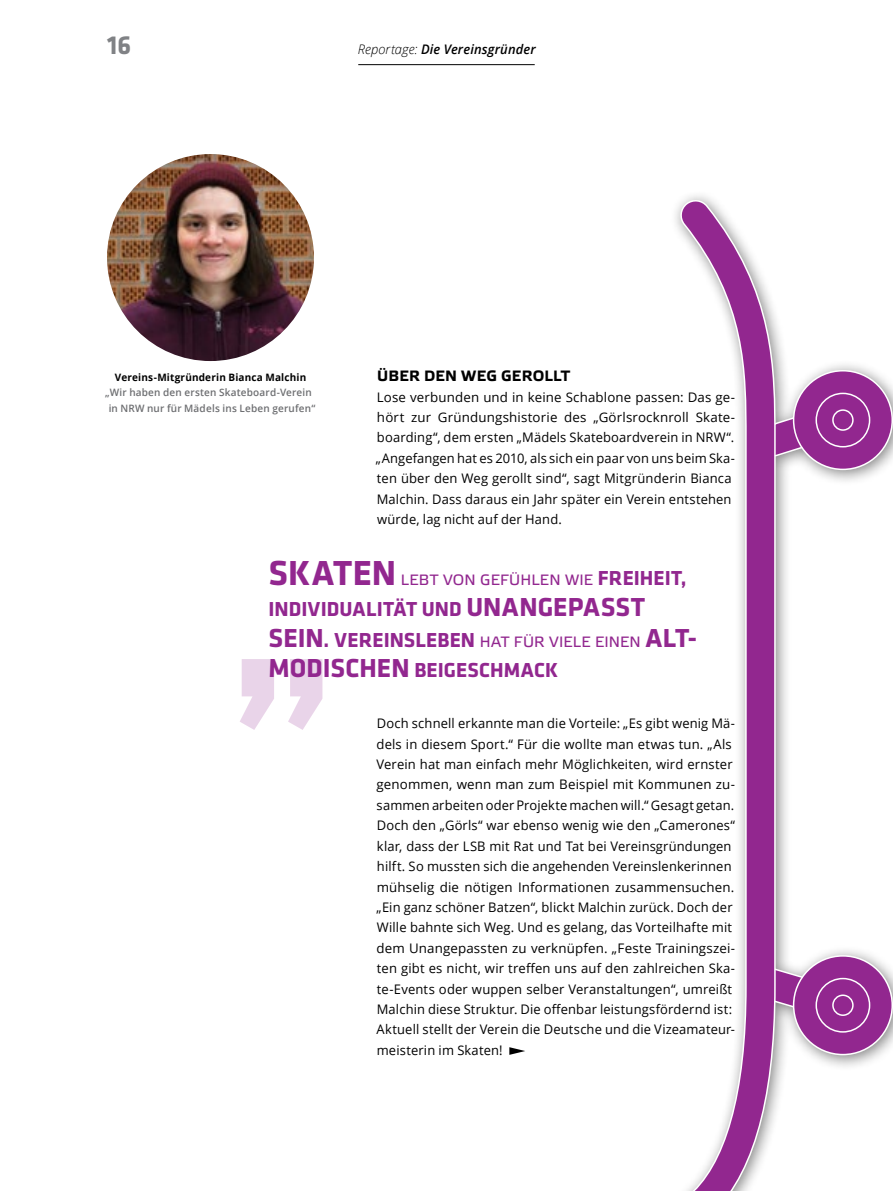
<style>
.page{position:relative;width:893px;height:1191px;background:#fff}
.page>*{position:absolute;margin:0;border:0;box-sizing:border-box;transform-origin:0 0}
.lead-etelka-12{font:700 36px "Klavika Basic";color:#92278f}
.t1{font:700 27px "Klavika Basic";color:#808285}
.lead-etelka-12-2{font:700 21px "Klavika Basic";letter-spacing:.005em;color:#92278f}
.lead-etelka-12-3{font:15px "Etelka Text";letter-spacing:.015em;color:#92278f}
.lead-etelka-12-4{font:700 15px "Etelka Text";letter-spacing:.01em;color:#000}
.fliesstext{font:13.2px/20.4px "Open Sans";letter-spacing:.01em;color:#000}
.rubrik-opensans-ligh{font:italic 600 13.2px "Open Sans";letter-spacing:.01em;color:#000}
.BU{font:600 10.2px/15.3px "Open Sans";letter-spacing:.02em;color:#6d6e71;text-align:center}
.s1{font-weight:300}
.s2{font-weight:700;color:#000}
.s3{font-family:"Klavika Basic";font-weight:700;font-size:21px}
.s4{font-size:27px}
.s5{font-family:"Klavika Basic";font-weight:700;font-size:27px}
</style>
<div class="page">
<div style="left:670px;top:190px;width:223px;height:1001px;background:#000;opacity:.5"></div>
<svg style="left:777px;top:966px;width:36px;height:53px"></svg>
<svg style="left:777px;top:403px;width:37px;height:57px"></svg>
<svg style="left:677px;top:197px;width:100px;height:994px"></svg>
<div style="left:794px;top:371px;width:98px;height:98px;background:#92278f;border-radius:50%"></div>
<div style="left:793px;top:370px;width:100px;height:100px;border:2px solid #fff;border-radius:50%"></div>
<div style="left:815px;top:393px;width:55px;height:54px;border:2px solid #fff;border-radius:50%"></div>
<div style="left:832px;top:409px;width:22px;height:22px;border:2px solid #fff;border-radius:50%"></div>
<div style="left:794px;top:956px;width:98px;height:98px;background:#92278f;border-radius:50%"></div>
<div style="left:793px;top:955px;width:100px;height:100px;border:2px solid #fff;border-radius:50%"></div>
<div style="left:815px;top:977px;width:55px;height:55px;border:2px solid #fff;border-radius:50%"></div>
<div style="left:832px;top:994px;width:22px;height:22px;border:2px solid #fff;border-radius:50%"></div>
<img style="left:107px;top:154px;width:207px;height:207px;border-radius:103px">
<hr style="left:358px;top:64px;width:177px;height:1px;background:#000">
<svg style="left:509px;top:1047px;width:16px;height:7px"></svg>
<svg style="left:240px;top:659px;width:82px;height:71px"></svg>
<h2 class="t1" style="left:107px;top:26px;width:26px">16</h2>
<p class="rubrik-opensans-ligh" style="left:358px;top:41px;width:180px"><span class="s1">Reportage:</span> Die Vereinsgründer</p>
<p class="BU" style="left:105px;top:369px;width:212px"><span class="s2">Vereins-Mitgründerin Bianca Malchin </span>„Wir haben den ersten Skateboard-Verein in NRW nur für Mädels ins Leben gerufen“</p>
<p class="lead-etelka-12-4" style="left:377px;top:366px;width:195px">ÜBER DEN WEG GEROLLT</p>
<p class="fliesstext" style="left:376px;top:386px;width:361px">Lose verbunden und in keine Schablone passen: Das ge&shy;hört zur Gründungshistorie des „Görlsrocknroll Skate&shy;boarding“, dem ersten „Mädels Skateboardverein in NRW“. „Angefangen hat es 2010, als sich ein paar von uns beim Ska&shy;ten über den Weg gerollt sind“, sagt Mitgründerin Bianca Malchin. Dass daraus ein Jahr später ein Verein entstehen würde, lag nicht auf der Hand.</p>
<p class="lead-etelka-12" style="left:269px;top:547px;width:129px">SKATEN</p>
<p class="lead-etelka-12-3" style="left:401px;top:571px;width:287px">LEBT VON GEFÜHLEN WIE <span class="s3">FREIHEIT,</span></p>
<p class="lead-etelka-12-2" style="left:269px;top:594px;width:378px">INDIVIDUALITÄT UND <span class="s4">UNANGEPASST</span></p>
<p class="lead-etelka-12-3" style="left:269px;top:632px;width:430px"><span class="s5">SEIN</span><span class="s3">. VEREINSLEBEN</span> HAT FÜR VIELE EINEN <span class="s5">ALT-</span></p>
<p class="lead-etelka-12-2" style="left:269px;top:655px;width:291px"><span class="s4">MODISCHEN</span> BEIGESCHMACK</p>
<p class="fliesstext" style="left:376px;top:713px;width:360px">Doch schnell erkannte man die Vorteile: „Es gibt wenig Mä&shy;dels in diesem Sport.“ Für die wollte man etwas tun. „Als Verein hat man einfach mehr Möglichkeiten, wird ernster genommen, wenn man zum Beispiel mit Kommunen zu&shy;sammen arbeiten oder Projekte machen will.“ Gesagt getan.<br>Doch den „Görls“ war ebenso wenig wie den „Camerones“ klar, dass der LSB mit Rat und Tat bei Vereinsgründungen hilft. So mussten sich die angehenden Vereinslenkerinnen mühselig die nötigen Informationen zusammensuchen. „Ein ganz schöner Batzen“, blickt Malchin zurück. Doch der Wille bahnte sich Weg. Und es gelang, das Vorteilhafte mit dem Unangepassten zu verknüpfen. „Feste Trainingszei&shy;ten gibt es nicht, wir treffen uns auf den zahlreichen Ska&shy;te-Events oder wuppen selber Veranstaltungen“, umreißt Malchin diese Struktur. Die offenbar leistungsfördernd ist:<br>Aktuell stellt der Verein die Deutsche und die Vizeamateur&shy;meisterin im Skaten!</p>
</div>
